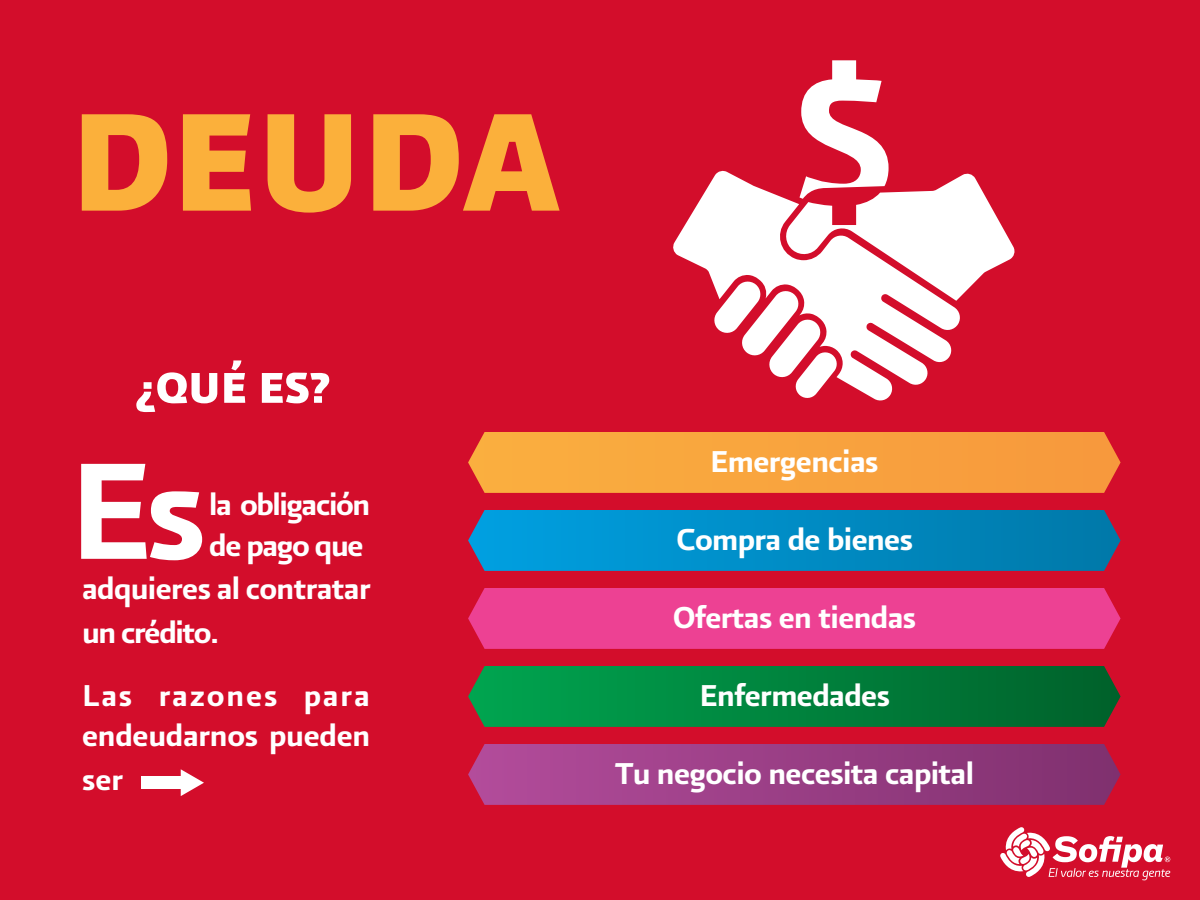
<style>
.page{position:relative;width:1200px;height:900px;background:#d30d2b}
.page>*{position:absolute;margin:0;border:0;box-sizing:border-box;transform-origin:0 0}
.t1{font:165px "Presidencia Fuerte";color:#fbb03b}
.t2{font:163.65px "Presidencia Firme";color:#fff}
.t3{font:51px "Presidencia Fuerte";color:#fff}
.t4{font:36px/78px "Presidencia Firme";letter-spacing:-.02em;color:#fff;text-align:justify}
.t5{font:36px "Presidencia Firme";letter-spacing:-.04em;color:#fff}
</style>
<div class="page">
<svg style="left:673px;top:178px;width:213px;height:223px"></svg>
<svg style="left:713px;top:60px;width:302px;height:339px"></svg>
<svg style="left:468px;top:432px;width:653px;height:61px;background:#f79f3d"></svg>
<svg style="left:468px;top:510px;width:653px;height:61px;background:#0588c0"></svg>
<div style="left:468px;top:588px;width:653px;height:61px;background:#ed4193"></div>
<svg style="left:468px;top:666px;width:653px;height:61px;background:#057f3c"></svg>
<svg style="left:468px;top:744px;width:653px;height:61px;background:#9a3c82"></svg>
<div style="left:141px;top:777px;width:41px;height:12px;background:#fff"></div>
<svg style="left:181px;top:769px;width:23px;height:27px"></svg>
<svg style="left:1000px;top:827px;width:170px;height:53px"></svg>
<h1 class="t1" style="left:70px;top:70px;width:491px">DEUDA</h1>
<h3 class="t3" style="left:135px;top:359px;width:196px">¿QUÉ ES?</h3>
<h2 class="t2" style="left:69px;top:417px;width:139px">Es</h2>
<p class="t5" style="left:209px;top:484px;width:163px">la obligación</p>
<p class="t5" style="left:209px;top:525px;width:156px">de pago que</p>
<p class="t4" style="left:82px;top:549px;width:290px">adquieres al contratar</p>
<p class="t5" style="left:82px;top:612px;width:138px">un crédito.</p>
<p class="t4" style="left:82px;top:674px;width:290px;line-height:41.8px">Las razones para endeudarnos pueden ser</p>
<p class="t4" style="left:616px;top:422px;width:360px;text-align:center">Emergencias<br>Compra de bienes<br>Ofertas en tiendas<br>Enfermedades<br>Tu negocio necesita capital</p>
</div>
